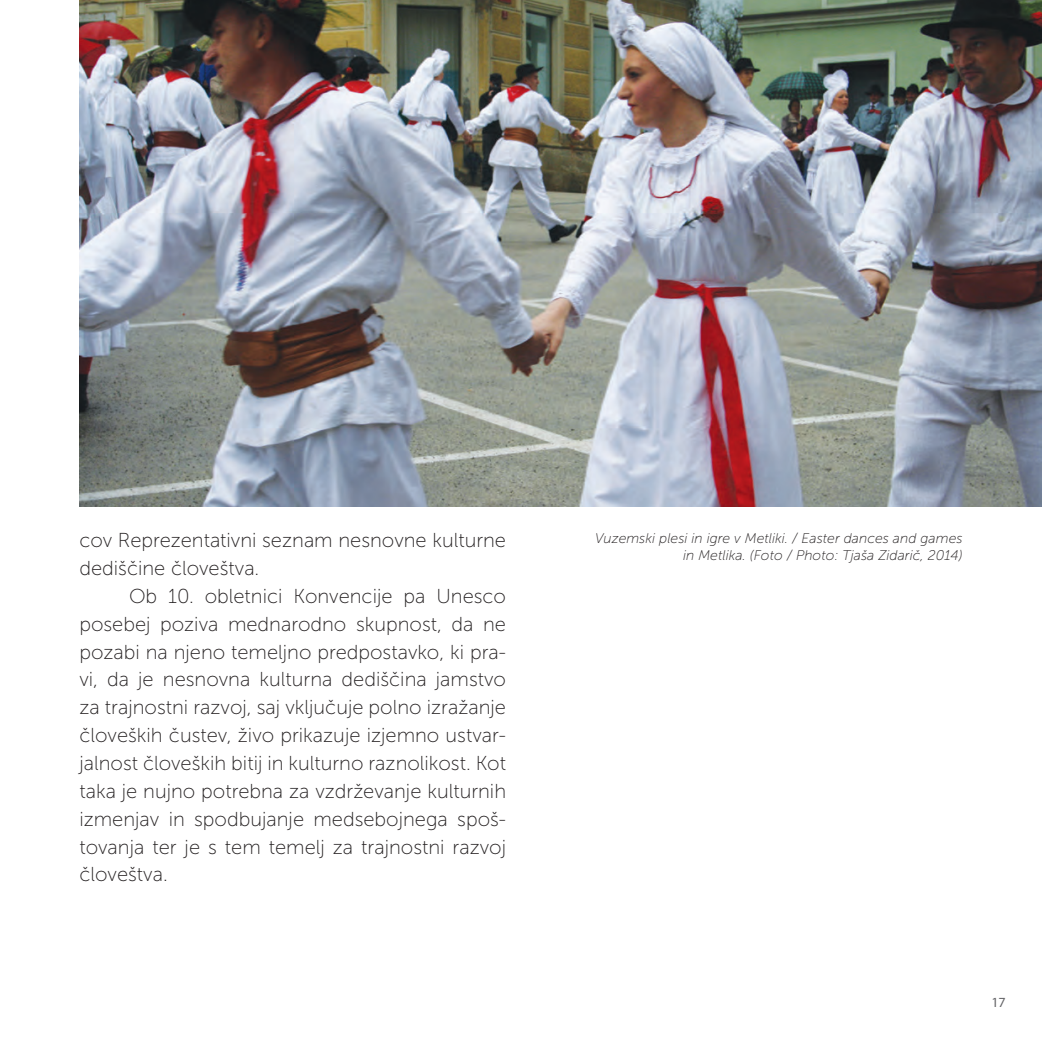
<style>
.page{position:relative;width:1042px;height:1042px;background:#fff}
.page>*{position:absolute;margin:0;border:0;box-sizing:border-box;transform-origin:0 0}
.t1{font:20.12px/27.8px "Museo Sans 100";color:#231f20}
.t2{font:italic 14px/17.5px "Museo Sans 100";color:#231f20;text-align:right}
.t3{font:14px "Myriad Pro";color:#636366}
</style>
<div class="page">
<img style="left:79px;top:0;width:963px;height:506px">
<p class="t1" style="left:79px;top:527px;width:428px">cov Reprezentativni seznam nesnovne kulturne dediščine človeštva.</p>
<p class="t1" style="left:79px;top:582px;width:428px;text-align:justify;text-indent:50px">Ob 10. obletnici Konvencije pa U nesco posebej poziva mednarodno skupnost, da ne pozabi na njeno temeljno predpostavko, ki pra&shy;vi, da je nesnovna kulturna dediščina jamstvo za trajnostni razvoj, saj vključuje polno izražanje človeških čustev, živo prikazuje izjemno ustvar&shy;jalnost človeških bitij in kulturno raznolikost. Kot taka je nujno potrebna za vzdrževanje kulturnih izmenjav in spodbujanje medsebojnega spoš&shy;tovanja ter je s tem temelj za trajnostni razvoj človeštva.</p>
<p class="t2" style="left:595px;top:529px;width:369px">Vuzemski plesi in igre v Metliki. / Easter dances and games in Metlika. (Foto / Photo: Tjaša Zidarič, 2014)</p>
<p class="t3" style="left:991px;top:994px;width:16px">17</p>
</div>
